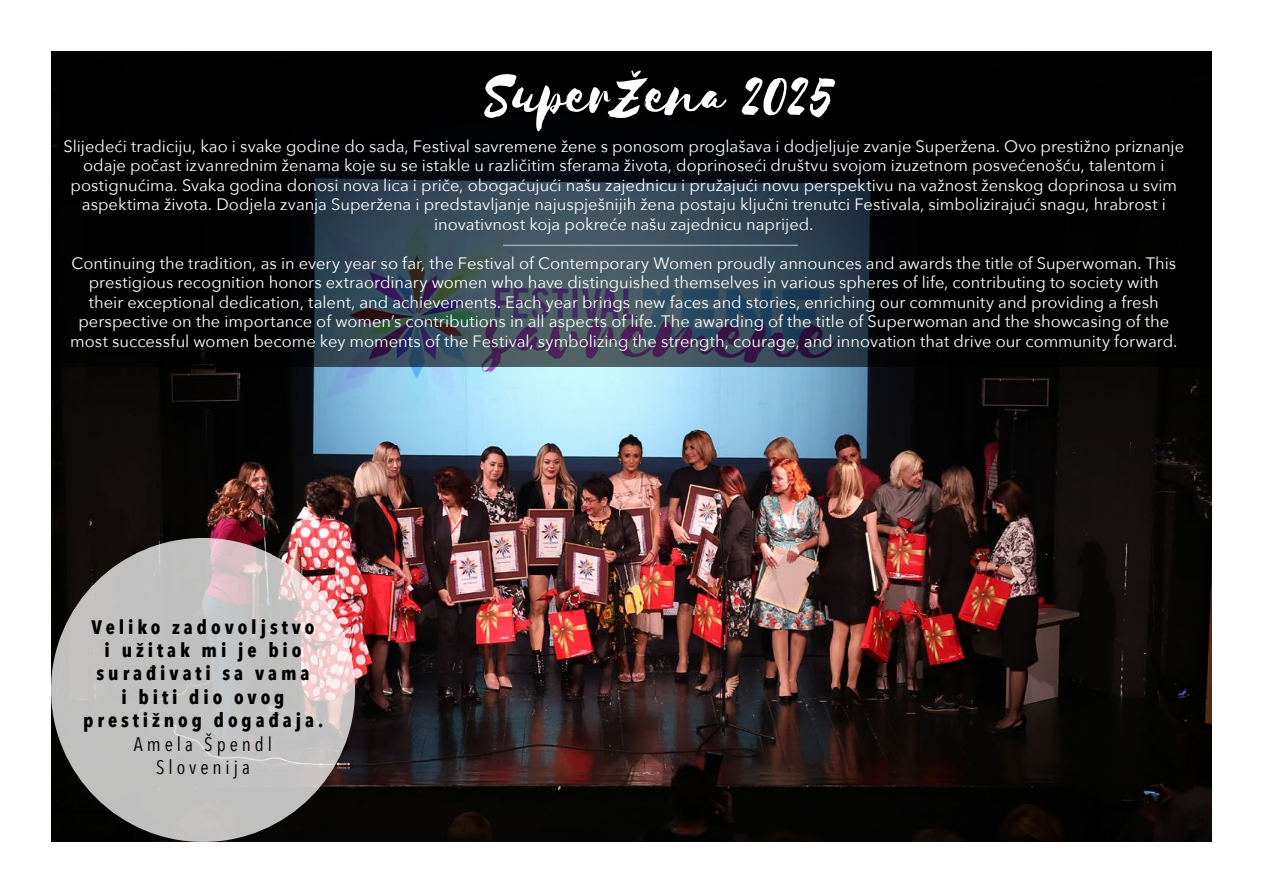
<style>
.page{position:relative;width:1263px;height:893px;background:#fff}
.page>*{position:absolute;margin:0;border:0;box-sizing:border-box;transform-origin:0 0}
.t1{font:67.5px "Selima";color:#fff}
.t2{font:700 19.5px/23.4px "Avenir Next Condensed";letter-spacing:.2em;color:#000;text-align:center}
.t3{font:19.5px/23.4px "Avenir Next Condensed";letter-spacing:.2em;color:#000;text-align:center}
.t4{font:16.5px/19.5px "Avenir Next";color:#fff;text-align:center}
</style>
<div class="page">
<img style="left:51px;top:366px;width:1161px;height:476px">
<svg style="left:51px;top:538px;width:304px;height:304px;fill:#c1c0c0"></svg>
<svg style="left:51px;top:51px;width:1161px;height:315px;fill:#010101"></svg>
<hr style="left:503px;top:245px;width:295px;height:1px;background:#fff">
<h1 class="t1" style="left:486px;top:59px;width:350px">SuperŽena 2025</h1>
<p class="t4" style="left:64px;top:136px;width:1122px">Slijedeći tradiciju, kao i svake godine do sada, Festival savremene žene s ponosom proglašava i dodjeljuje zvanje Superžena. Ovo prestižno priznanje odaje počast izvanrednim ženama koje su se istakle u različitim sferama života, doprinoseći društvu svojom izuzetnom posvećenošću, talentom i postignućima. Svaka godina donosi nova lica i priče, obogaćujući našu zajednicu i pružajući novu perspektivu na važnost ženskog doprinosa u svim aspektima života. Dodjela zvanja Superžena i predstavljanje najuspješnijih žena postaju ključni trenutci Festivala, simbolizirajući snagu, hrabrost i inovativnost koja pokreće našu zajednicu naprijed.</p>
<p class="t4" style="left:70px;top:253px;width:1108px">Continuing the tradition, as in every year so far, the Festival of Contemporary Women proudly announces and awards the title of Superwoman. This prestigious recognition honors extraordinary women who have distinguished themselves in various spheres of life, contributing to society with their exceptional dedication, talent, and achievements. Each year brings new faces and stories, enriching our community and providing a fresh perspective on the importance of women’s contributions in all aspects of life. The awarding of the title of Superwoman and the showcasing of the most successful women become key moments of the Festival, symbolizing the strength, courage, and innovation that drive our community forward.</p>
<p class="t2" style="left:83px;top:615px;width:242px">Veliko zadovoljstvo<br>i užitak mi je bio surađivati sa vama<br>i biti dio ovog prestižnog događaja.</p>
<p class="t3" style="left:134px;top:731px;width:140px">Amela Špendl<br>Slovenija</p>
</div>
